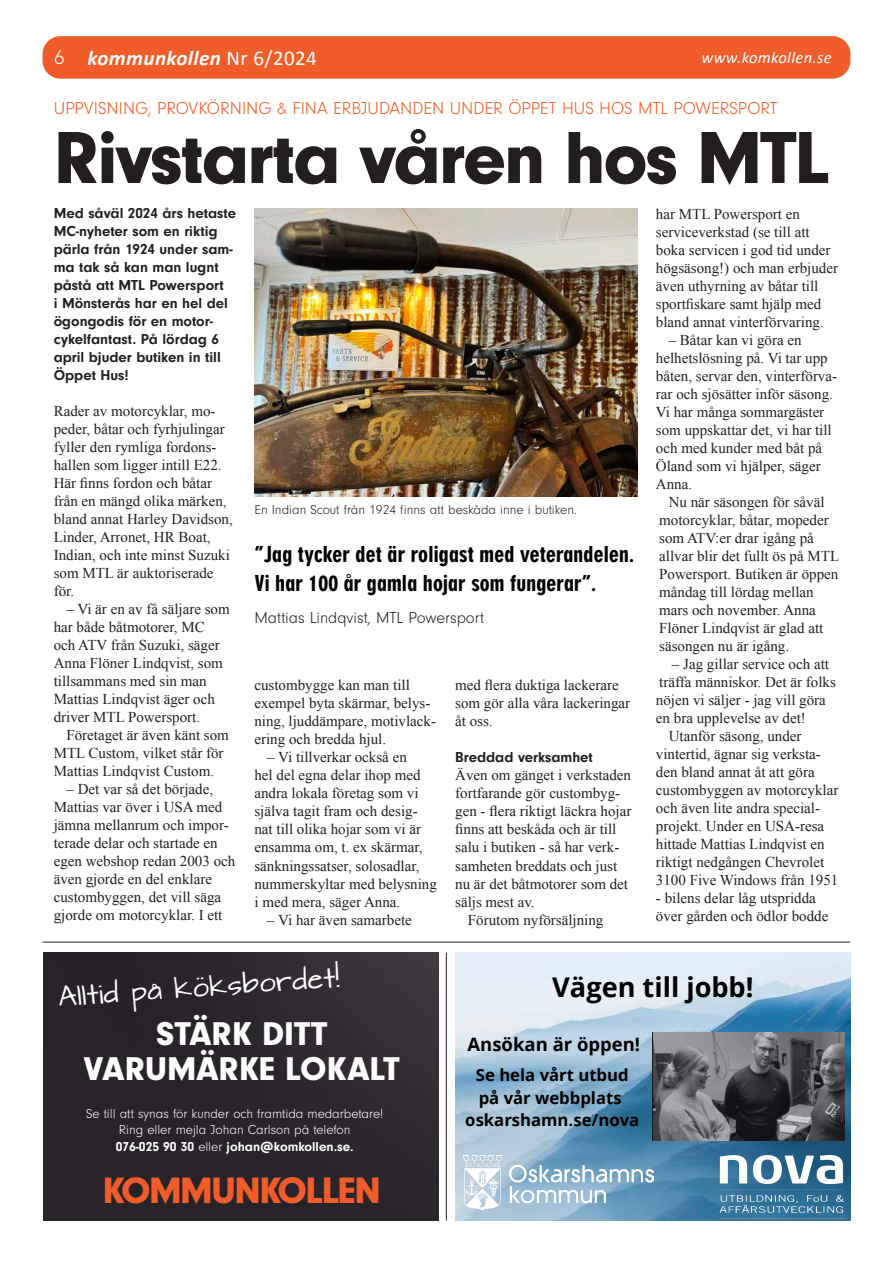
<style>
.page{position:relative;width:893px;height:1263px;background:#fff}
.page>*{position:absolute;margin:0;border:0;box-sizing:border-box;transform-origin:0 0}
.t1{font:900 76.5px "Neuzeit Gro";letter-spacing:-.025em;color:#231f20}
.t2{font:900 38.1px "Neuzeit Gro";letter-spacing:-.04em;color:#f15d2a}
.t3{font:900 34.2px "Neuzeit Gro";color:#fff}
.t4{font:700 27.15px "Open Sans";color:#000}
.t5{font:900 24px/28.8px "Neuzeit Gro Ext";letter-spacing:-.02em;color:#000}
.t6{font:23.55px "Architects Daughter";color:#fff}
.t7{font:italic 700 21px "Calibri";letter-spacing:.02em;color:#fff}
.t8{font:300 21px "Neuzeit Gro";color:#fff}
.t9{font:700 18.45px "Open Sans";color:#000}
.t10{font:300 18px "Neuzeit Gro";color:#f15d2a}
.t11{font:700 16.65px/22.5px "Open Sans";color:#000;text-align:center}
.t12{font:300 16.5px "Neuzeit Gro";color:#231f20}
.t13{font:italic 16.5px "Calibri";letter-spacing:.02em;color:#fff}
.t14{font:15px/18px "Times New Roman";color:#231f20}
.t15{font:700 15px/18px "Neuzeit Gro";color:#231f20}
.t16{font:300 13.5px/16.5px "Neuzeit Gro";color:#fff;text-align:center}
.t17{font:300 13.5px "Neuzeit Gro";color:#231f20}
.t18{font:700 13.5px "Neuzeit Gro";color:#fff}
.s1{font-weight:400;font-style:normal}
.s2{font-weight:300}
</style>
<div class="page">
<div style="left:43px;top:36px;width:807px;height:43px;background:#f15d2a;border-radius:18px"></div>
<hr style="left:43px;top:942px;width:807px;height:1px;background:#231f20">
<hr style="left:446px;top:952px;width:1px;height:268px;background:#231f20">
<img style="left:254px;top:208px;width:384px;height:288px">
<img style="left:44px;top:952px;width:395px;height:268px">
<img style="left:455px;top:953px;width:395px;height:267px">
<img style="left:720px;top:1155px;width:124px;height:63px">
<img style="left:653px;top:1033px;width:191px;height:108px">
<img style="left:463px;top:1155px;width:190px;height:55px">
<p class="t8" style="left:54px;top:46px;width:12px">6</p>
<p class="t7" style="left:88px;top:44px;width:231px">kommunkollen <span class="s1">Nr 6/2024</span></p>
<p class="t13" style="left:702px;top:46px;width:132px">www.komkollen.se</p>
<p class="t10" style="left:54px;top:99px;width:725px">UPPVISNING, PROVKÖRNING &amp; FINA ERBJUDANDEN UNDER ÖPPET HUS HOS MTL POWERSPORT</p>
<p class="t1" style="left:54px;top:114px;width:777px">Rivstarta våren hos MTL</p>
<p class="t15" style="left:54px;top:205px;width:184px">Med såväl 2024 års hetaste<br>MC-nyheter som en riktig pärla från 1924 under sam&shy;ma tak så kan man lugnt påstå att MTL Powersport<br>i Mönsterås har en hel del ögongodis för en motor&shy;cykelfantast. På lördag 6 april bjuder butiken in till<br>Öppet Hus!</p>
<p class="t14" style="left:54px;top:402px;width:181px">Rader av motorcyklar, mo&shy;peder, båtar och fyrhjulingar fyller den rymliga fordons&shy;hallen som ligger intill E22.<br>Här finns fordon och båtar från en mängd olika märken, bland annat Harley Davidson,<br>Linder, Arronet, HR Boat,<br>Indian, och inte minst Suzuki som MTL är auktoriserade för.</p>
<p class="t14" style="left:54px;top:600px;width:178px;text-indent:13px">– Vi är en av få säljare som har både båtmotorer, MC och ATV från Suzuki, säger<br>Anna Flöner Lindqvist, som tillsammans med sin man<br>Mattias Lindqvist äger och driver MTL Powersport.</p>
<p class="t14" style="left:54px;top:726px;width:177px;text-indent:13px">Företaget är även känt som<br>MTL Custom, vilket står för<br>Mattias Lindqvist Custom.</p>
<p class="t14" style="left:54px;top:780px;width:183px;text-indent:13px">– Det var så det började,<br>Mattias var över i USA med jämna mellanrum och impor&shy;terade delar och startade en egen webshop redan 2003 och även gjorde en del enklare custombyggen, det vill säga gjorde om motorcyklar. I ett</p>
<p class="t17" style="left:255px;top:502px;width:324px">En Indian Scout från 1924 finns att beskåda inne i butiken.</p>
<p class="t5" style="left:254px;top:540px;width:381px">”Jag tycker det är roligast med veterandelen.<br>Vi har 100 år gamla hojar som fungerar”.</p>
<p class="t12" style="left:254px;top:608px;width:231px">Mattias Lindqvist, MTL Powersport</p>
<p class="t14" style="left:254px;top:676px;width:183px">custombygge kan man till exempel byta skärmar, belys&shy;ning, ljuddämpare, motivlack&shy;ering och bredda hjul.</p>
<p class="t14" style="left:254px;top:748px;width:184px;text-indent:13px">– Vi tillverkar också en<br>hel del egna delar ihop med andra lokala företag som vi själva tagit fram och desig&shy;nat till olika hojar som vi är ensamma om, t. ex skärmar, sänkningssatser, solosadlar, nummerskyltar med belysning i med mera, säger Anna.</p>
<p class="t14" style="left:267px;top:910px;width:146px">– Vi har även samarbete</p>
<p class="t14" style="left:455px;top:676px;width:176px">med flera duktiga lackerare som gör alla våra lackeringar åt oss.</p>
<p class="t15" style="left:455px;top:749px;width:139px">Breddad verksamhet</p>
<p class="t14" style="left:455px;top:766px;width:178px">Även om gänget i verkstaden fortfarande gör custombyg&shy;gen - flera riktigt läckra hojar finns att beskåda och är till salu i butiken - så har verk&shy;samheten breddats och just nu är det båtmotorer som det säljs mest av.</p>
<p class="t14" style="left:468px;top:910px;width:137px">Förutom nyförsäljning</p>
<p class="t14" style="left:656px;top:205px;width:184px">har MTL Powersport en serviceverkstad (se till att boka servicen i god tid under högsäsong!) och man erbjuder även uthyrning av båtar till sportfiskare samt hjälp med bland annat vinterförvaring.</p>
<p class="t14" style="left:656px;top:331px;width:183px;text-indent:13px">– Båtar kan vi göra en helhetslösning på. Vi tar upp båten, servar den, vinterförva&shy;rar och sjösätter inför säsong.<br>Vi har många sommargäster som uppskattar det, vi har till och med kunder med båt på<br>Öland som vi hjälper, säger<br>Anna.</p>
<p class="t14" style="left:659px;top:493px;width:181px;text-indent:9px">Nu när säsongen för såväl motorcyklar, båtar, mopeder som ATV:er drar igång på allvar blir det fullt ös på MTL<br>Powersport. Butiken är öppen måndag till lördag mellan mars och november. Anna<br>Flöner Lindqvist är glad att säsongen nu är igång.</p>
<p class="t14" style="left:656px;top:655px;width:182px;text-indent:16px">– Jag gillar service och att träffa människor. Det är folks nöjen vi säljer - jag vill göra en bra upplevelse av det!</p>
<p class="t14" style="left:656px;top:727px;width:184px;text-indent:13px">Utanför säsong, under vintertid, ägnar sig verksta&shy;den bland annat åt att göra custombyggen av motorcyklar och även lite andra special&shy;projekt. Under en USA-resa hittade Mattias Lindqvist en riktigt nedgången Chevrolet<br>3100 Five Windows från 1951</p>
<p class="t14" style="left:656px;top:889px;width:174px">- bilens delar låg utspridda över gården och ödlor bodde</p>
<p class="t6" style="left:57px;top:984px;width:284px;rotate:-4deg">Alltid på köksbordet!</p>
<p class="t3" style="left:156px;top:1015px;width:173px">STÄRK DITT</p>
<p class="t3" style="left:84px;top:1049px;width:317px">VARUMÄRKE LOKALT</p>
<p class="t16" style="left:86px;top:1105px;width:299px">Se till att synas för kunder och framtida medarbetare!<br>Ring eller mejla Johan Carlson på telefon</p>
<p class="t18" style="left:116px;top:1139px;width:240px">076-025 90 30 <span class="s2">eller</span> johan@komkollen.se.</p>
<p class="t2" style="left:103px;top:1168px;width:280px">KOMMUNKOLLEN</p>
<p class="t4" style="left:552px;top:968px;width:203px">Vägen till jobb!</p>
<p class="t9" style="left:467px;top:1031px;width:174px">Ansökan är öppen!</p>
<p class="t11" style="left:465px;top:1063px;width:175px">Se hela vårt utbud på vår webbplats oskarshamn.se/nova</p>
</div>
